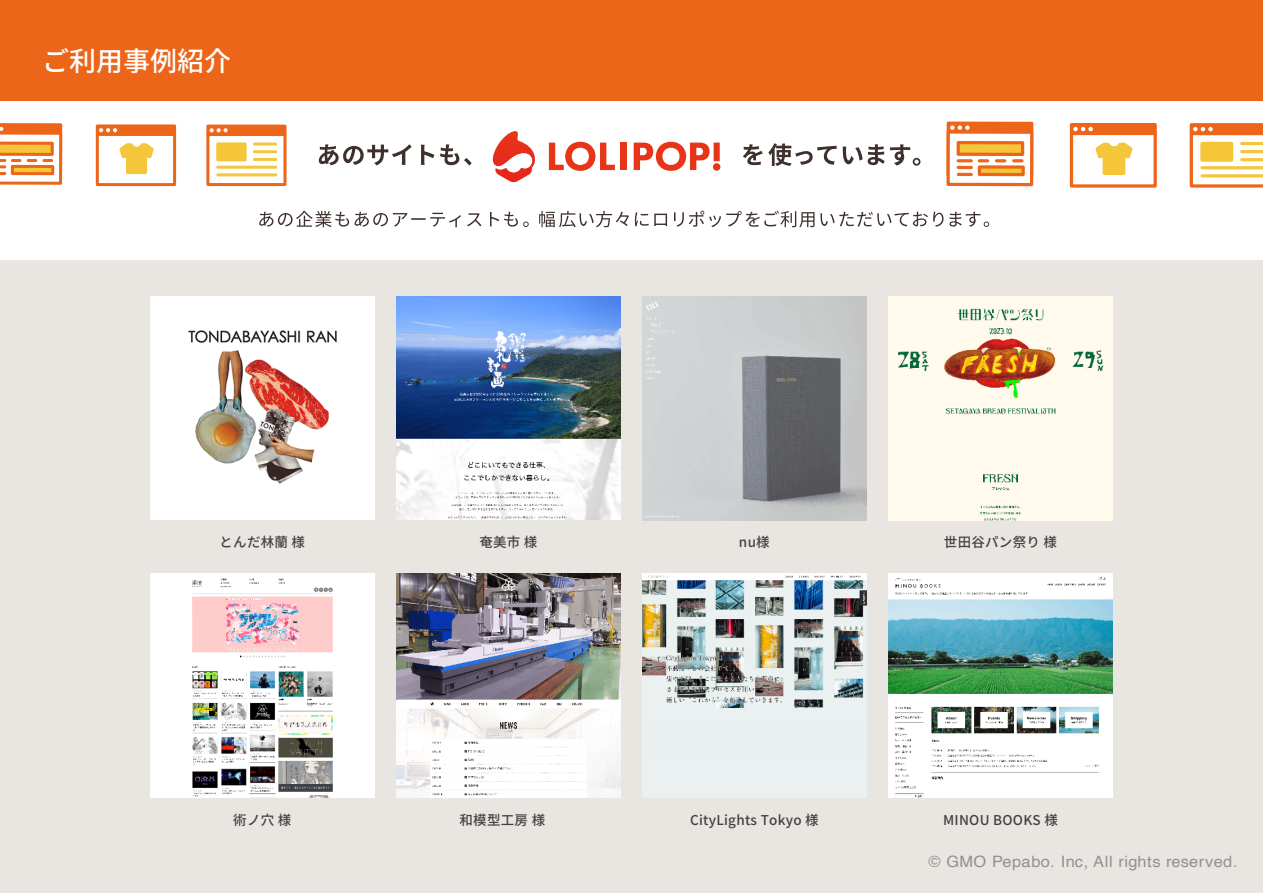
<style>
.page{position:relative;width:1263px;height:893px;background:#fff}
.page>*{position:absolute;margin:0;border:0;box-sizing:border-box;transform-origin:0 0}
.t1{font:500 27px "Source Han Sans JP";color:#fff}
.t2{font:17.85px "Source Han Sans JP";color:#3f302e}
.t3{font:15.75px "Helvetica";letter-spacing:.02em;color:#919191;scale:1.05 1}
.t4{font:500 13.5px "Source Han Sans JP";letter-spacing:.02em;color:#424142}
</style>
<div class="page">
<div style="left:0;top:260px;width:1263px;height:632px;background:#e9e6e2"></div>
<svg style="left:1190px;top:123px;width:73px;height:64px"></svg>
<div style="left:1202px;top:143px;width:30px;height:17px;background:#f5c53a"></div>
<div style="left:1200px;top:142px;width:33px;height:20px;border:3px solid #f5c53a"></div>
<hr style="left:1242px;top:142px;width:21px;height:3px;background:#f5c53a">
<hr style="left:1242px;top:150px;width:21px;height:3px;background:#f5c53a">
<hr style="left:1242px;top:158px;width:21px;height:3px;background:#f5c53a">
<hr style="left:1202px;top:166px;width:61px;height:3px;background:#f5c53a">
<hr style="left:1202px;top:174px;width:61px;height:3px;background:#f5c53a">
<div style="left:1071px;top:125px;width:84px;height:8px;background:#ec6519"></div>
<div style="left:1070px;top:123px;width:87px;height:12px;border:3px solid #ec6519"></div>
<div style="left:1070px;top:132px;width:87px;height:56px;border:3px solid #ec6519"></div>
<svg style="left:1073px;top:127px;width:20px;height:4px"></svg>
<svg style="left:1095px;top:142px;width:38px;height:33px"></svg>
<div style="left:948px;top:123px;width:84px;height:52px;background:#ec6519"></div>
<div style="left:947px;top:122px;width:86px;height:55px;border:3px solid #ec6519"></div>
<div style="left:948px;top:132px;width:84px;height:52px;background:#fff"></div>
<div style="left:947px;top:130px;width:86px;height:56px;border:3px solid #ec6519"></div>
<div style="left:958px;top:142px;width:65px;height:12px;background:#f5c53a"></div>
<div style="left:957px;top:141px;width:67px;height:15px;border:3px solid #ec6519"></div>
<div style="left:979px;top:167px;width:44px;height:7px;background:#f5c53a"></div>
<div style="left:978px;top:165px;width:47px;height:11px;border:3px solid #ec6519"></div>
<svg style="left:958px;top:159px;width:13px;height:17px"></svg>
<svg style="left:979px;top:159px;width:9px;height:3px"></svg>
<svg style="left:996px;top:159px;width:9px;height:3px"></svg>
<svg style="left:1014px;top:159px;width:8px;height:3px"></svg>
<svg style="left:950px;top:125px;width:20px;height:5px"></svg>
<div style="left:208px;top:126px;width:77px;height:8px;background:#ec6519"></div>
<div style="left:206px;top:125px;width:80px;height:11px;border:3px solid #ec6519"></div>
<div style="left:206px;top:133px;width:80px;height:53px;border:3px solid #ec6519"></div>
<svg style="left:210px;top:128px;width:18px;height:4px"></svg>
<div style="left:218px;top:144px;width:27px;height:16px;background:#f5c53a"></div>
<div style="left:216px;top:142px;width:31px;height:19px;border:3px solid #f5c53a"></div>
<hr style="left:254px;top:142px;width:22px;height:3px;background:#f5c53a">
<hr style="left:254px;top:150px;width:22px;height:3px;background:#f5c53a">
<hr style="left:254px;top:158px;width:22px;height:3px;background:#f5c53a">
<hr style="left:218px;top:166px;width:58px;height:3px;background:#f5c53a">
<hr style="left:218px;top:173px;width:58px;height:3px;background:#f5c53a">
<div style="left:97px;top:126px;width:78px;height:8px;background:#ec6519"></div>
<div style="left:96px;top:124px;width:80px;height:12px;border:3px solid #ec6519"></div>
<div style="left:96px;top:133px;width:80px;height:53px;border:3px solid #ec6519"></div>
<svg style="left:99px;top:128px;width:18px;height:4px"></svg>
<svg style="left:119px;top:143px;width:35px;height:32px"></svg>
<svg style="left:0;top:123px;width:62px;height:62px"></svg>
<svg style="left:319px;top:144px;width:93px;height:21px"></svg>
<svg style="left:421px;top:145px;width:13px;height:20px"></svg>
<svg style="left:440px;top:144px;width:32px;height:21px"></svg>
<svg style="left:743px;top:143px;width:94px;height:23px"></svg>
<svg style="left:843px;top:144px;width:78px;height:22px"></svg>
<svg style="left:549px;top:142px;width:66px;height:29px"></svg>
<div style="left:621px;top:143px;width:6px;height:27px;background:#e83518"></div>
<svg style="left:634px;top:142px;width:86px;height:29px"></svg>
<svg style="left:492px;top:131px;width:43px;height:51px"></svg>
<svg style="left:259px;top:211px;width:202px;height:16px"></svg>
<svg style="left:467px;top:213px;width:14px;height:13px"></svg>
<svg style="left:490px;top:212px;width:39px;height:15px"></svg>
<svg style="left:539px;top:211px;width:90px;height:16px"></svg>
<svg style="left:635px;top:212px;width:32px;height:14px"></svg>
<svg style="left:674px;top:211px;width:68px;height:16px"></svg>
<svg style="left:764px;top:211px;width:180px;height:16px"></svg>
<svg style="left:950px;top:212px;width:39px;height:15px"></svg>
<div style="left:0;top:0;width:1263px;height:100px;background:#ec6519"></div>
<img style="left:397px;top:296px;width:223px;height:224px">
<img style="left:151px;top:573px;width:223px;height:224px">
<img style="left:397px;top:573px;width:223px;height:224px">
<img style="left:151px;top:296px;width:223px;height:224px">
<img style="left:889px;top:296px;width:224px;height:224px">
<img style="left:643px;top:573px;width:224px;height:224px">
<img style="left:643px;top:296px;width:224px;height:224px">
<img style="left:889px;top:573px;width:224px;height:224px">
<h1 class="t1" style="left:42px;top:45px;width:190px">ご利用事例紹介</h1>
<p class="t4" style="left:219px;top:534px;width:87px">とんだ林蘭 様</p>
<h2 class="t2" style="left:744px;top:209px;width:19px">を</h2>
<p class="t4" style="left:479px;top:534px;width:60px">奄美市 様</p>
<p class="t4" style="left:739px;top:534px;width:32px">nu様</p>
<p class="t4" style="left:944px;top:534px;width:115px">世田谷パン祭り 様</p>
<p class="t4" style="left:233px;top:812px;width:60px">術ノ穴 様</p>
<p class="t4" style="left:460px;top:812px;width:87px">和模型工房 様</p>
<p class="t4" style="left:690px;top:812px;width:130px">CityLights Tokyo 様</p>
<p class="t4" style="left:943px;top:812px;width:116px">MINOU BOOKS 様</p>
<p class="t3" style="left:928px;top:849px;width:296px">© GMO Pepabo. Inc, All rights reserved.</p>
</div>
